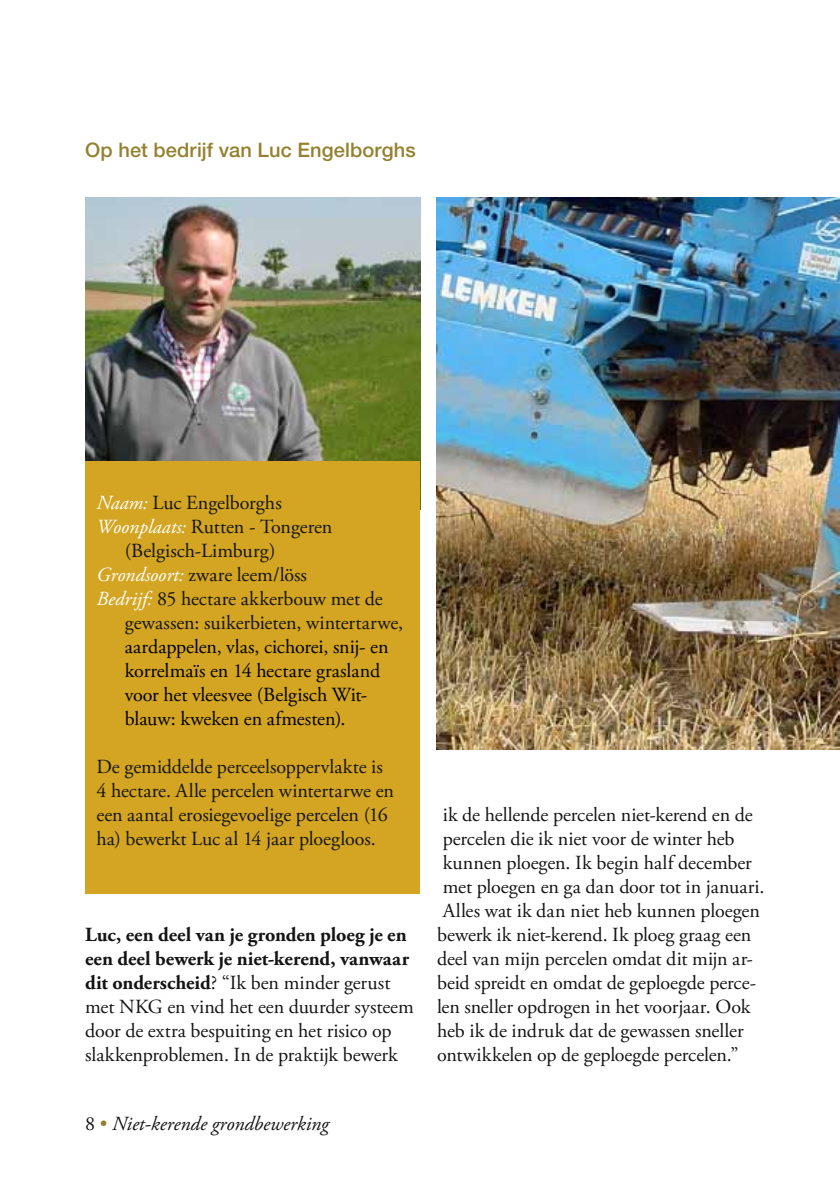
<style>
.page{position:relative;width:840px;height:1191px;background:#fff}
.page>*{position:absolute;margin:0;border:0;box-sizing:border-box;transform-origin:0 0}
.t1{font:20px/24px "Adobe Garamond Pro";color:#141415}
.t2{font:20px/24px "Adobe Garamond Pro";letter-spacing:-.005em;color:#000}
.t3{font:500 20px "Helvetica Neue LT Std";letter-spacing:.005em;color:#94802e}
.t4{font:italic 20px "Adobe Garamond Pro";color:#141415}
.s1{font-style:italic;color:#fff}
.s2{font-weight:700}
.s3{font-style:normal}
.s4{font-style:normal;color:#94802e}
</style>
<div class="page">
<img style="left:85px;top:197px;width:335px;height:264px">
<div style="left:85px;top:461px;width:335px;height:432px;background:#d4a522"></div>
<img style="left:436px;top:197px;width:403px;height:552px">
<p class="t3" style="left:85px;top:138px;width:332px">Op het bedrijf van Luc Engelborghs</p>
<p class="t1" style="left:96px;top:491px;width:187px"><span class="s1">Naam:</span> Luc Engelborghs</p>
<p class="t1" style="left:96px;top:515px;width:237px"><span class="s1">Woonplaats:</span> Rutten - Tongeren</p>
<p class="t1" style="left:125px;top:539px;width:152px">(Belgisch-Limburg)</p>
<p class="t1" style="left:96px;top:563px;width:212px"><span class="s1">Grondsoort:</span> zware leem/löss</p>
<p class="t1" style="left:96px;top:587px;width:288px"><span class="s1">Bedrijf:</span> 85 hectare akkerbouw met de</p>
<p class="t1" style="left:125px;top:611px;width:280px">gewassen: suikerbieten, wintertarwe,</p>
<p class="t2" style="left:125px;top:635px;width:265px">aardappelen, vlas, cichorei, snij- en korrelmaïs en 14 hectare grasland voor het vleesvee (Belgisch Wit&shy;blauw: kweken en afmesten).</p>
<p class="t1" style="left:96px;top:755px;width:299px">De gemiddelde perceelsoppervlakte is 4 hectare. Alle percelen wintertarwe en een aantal erosiegevoelige percelen (16 ha) bewerkt Luc al 14 jaar ploegloos.</p>
<p class="t1" style="left:85px;top:923px;width:330px"><span class="s2">Luc, een deel van je gronden ploeg je en een deel bewerk je niet-kerend, vanwaar dit onderscheid</span>? “Ik ben minder gerust met NKG en vind het een duurder systeem door de extra bespuiting en het risico op slakkenproblemen. In de praktijk bewerk</p>
<p class="t4" style="left:85px;top:1111px;width:245px"><span class="s3">8</span> <span class="s4">•</span> Niet-kerende grondbewerking</p>
<p class="t1" style="left:437px;top:803px;width:329px">ik de hellende percelen niet-kerend en de percelen die ik niet voor de winter heb kunnen ploegen. Ik begin half december met ploegen en ga dan door tot in januari.<br>Alles wat ik dan niet heb kunnen ploegen bewerk ik niet-kerend. Ik ploeg graag een deel van mijn percelen omdat dit mijn ar&shy;beid spreidt en omdat de geploegde perce&shy;len sneller opdrogen in het voorjaar. Ook heb ik de indruk dat de gewassen sneller ontwikkelen op de geploegde percelen.”</p>
</div>
